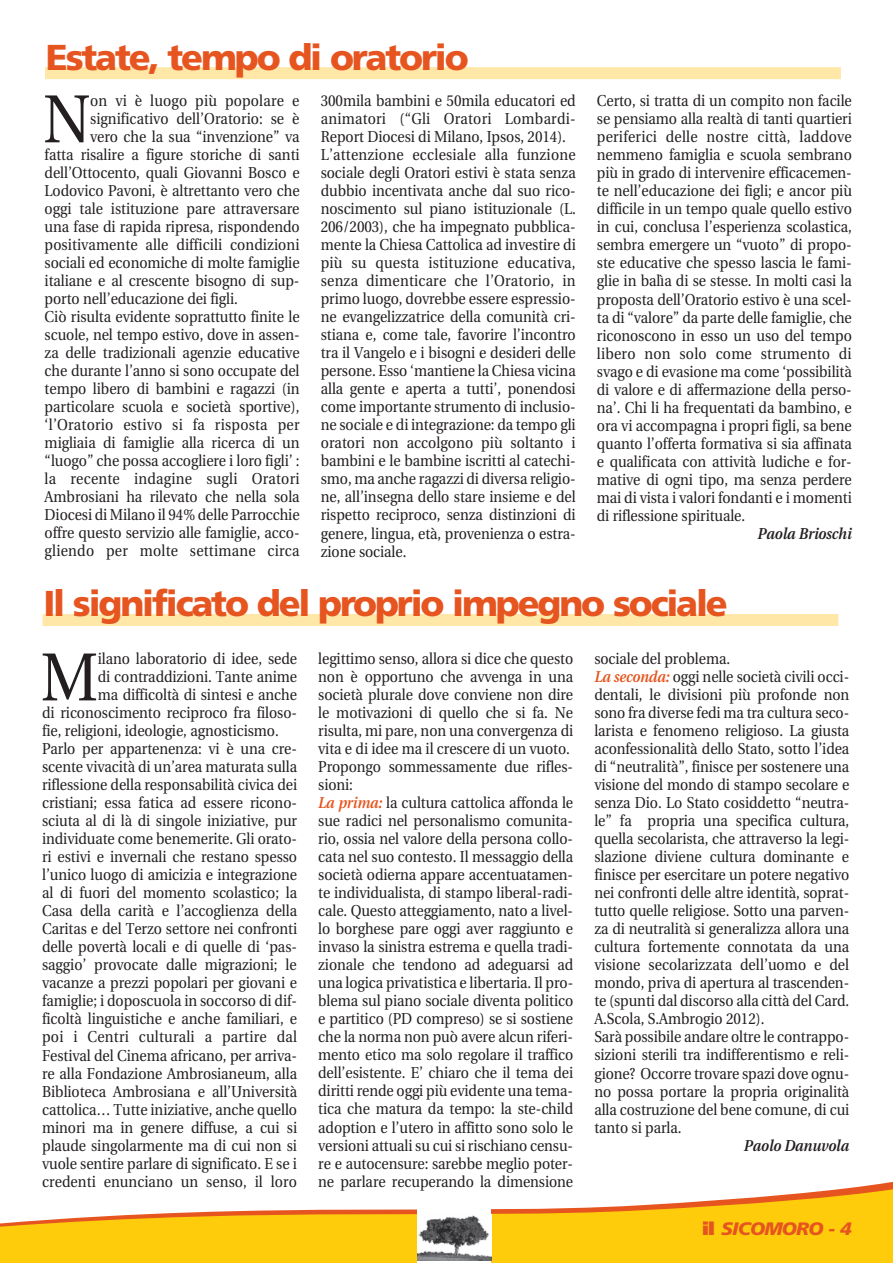
<style>
.page{position:relative;width:893px;height:1263px;background:#fff}
.page>*{position:absolute;margin:0;border:0;box-sizing:border-box;transform-origin:0 0}
.t1{font:67.8px "Utopia";color:#231f20;scale:.9 1}
.t2{font:900 36px "Frutiger";letter-spacing:-.06em;color:#e6551f}
.t3{font:italic 900 18px "Frutiger";letter-spacing:-.035em;color:#e6551f;scale:1.07 1}
.t4{font:15.75px/18px "Utopia";letter-spacing:-.005em;color:#231f20;scale:.9 1}
.t5{font:15.75px "Utopia";letter-spacing:.015em;color:#231f20;scale:.9 1}
.t6{font:italic 600 15.75px "Utopia";letter-spacing:-.005em;color:#231f20;scale:.9 1}
.s1{font-weight:600;font-style:italic;color:#e6551f}
.s2{font-style:normal}
</style>
<div class="page">
<svg style="left:0;top:1189px;width:893px;height:74px;fill:#fecc0a"></svg>
<div style="left:417px;top:1206px;width:74px;height:57px;background:#fff"></div>
<img style="left:417px;top:1215px;width:74px;height:46px">
<div style="left:45px;top:67px;width:796px;height:12px;background:#ffe7a8"></div>
<div style="left:43px;top:614px;width:795px;height:12px;background:#ffe7a8"></div>
<h2 class="t2" style="left:46px;top:43px;width:424px">Estate, tempo di oratorio</h2>
<h1 class="t1" style="left:43px;top:92px;width:54px">N</h1>
<p class="t4" style="left:90px;top:93px;width:234px">on vi è luogo più popolare e</p>
<p class="t4" style="left:90px;top:111px;width:234px">significativo dell’Oratorio: se è</p>
<p class="t4" style="left:90px;top:129px;width:234px">vero che la sua “invenzione” va</p>
<p class="t4" style="left:45px;top:147px;width:285px">fatta risalire a figure storiche di santi</p>
<p class="t4" style="left:45px;top:165px;width:285px">dell’Ottocento, quali Giovanni Bosco e</p>
<p class="t4" style="left:45px;top:183px;width:285px">Lodovico Pavoni, è altrettanto vero che</p>
<p class="t4" style="left:45px;top:201px;width:285px">oggi tale istituzione pare attraversare</p>
<p class="t4" style="left:45px;top:219px;width:285px">una fase di rapida ripresa, rispondendo</p>
<p class="t4" style="left:45px;top:237px;width:285px">positivamente alle difficili condizioni</p>
<p class="t4" style="left:45px;top:255px;width:285px">sociali ed economiche di molte famiglie</p>
<p class="t4" style="left:45px;top:273px;width:285px">italiane e al crescente bisogno di sup-</p>
<p class="t4" style="left:45px;top:291px;width:216px">porto nell’educazione dei figli.</p>
<p class="t4" style="left:45px;top:309px;width:285px">Ciò risulta evidente soprattutto finite le</p>
<p class="t4" style="left:45px;top:327px;width:285px">scuole, nel tempo estivo, dove in assen-</p>
<p class="t4" style="left:45px;top:345px;width:285px">za delle tradizionali agenzie educative</p>
<p class="t4" style="left:45px;top:363px;width:285px">che durante l’anno si sono occupate del</p>
<p class="t4" style="left:45px;top:381px;width:285px">tempo libero di bambini e ragazzi (in</p>
<p class="t4" style="left:45px;top:399px;width:285px">particolare scuola e società sportive),</p>
<p class="t5" style="left:45px;top:419px;width:285px">‘l’Oratorio estivo si fa risposta per</p>
<p class="t4" style="left:45px;top:435px;width:285px">migliaia di famiglie alla ricerca di un</p>
<p class="t4" style="left:45px;top:453px;width:285px">“luogo” che possa accogliere i loro figli’ :</p>
<p class="t5" style="left:45px;top:473px;width:285px">la recente indagine sugli Oratori</p>
<p class="t4" style="left:45px;top:489px;width:285px">Ambrosiani ha rilevato che nella sola</p>
<p class="t4" style="left:45px;top:507px;width:285px">Diocesi di Milano il 94% delle Parrocchie</p>
<p class="t4" style="left:45px;top:525px;width:285px">offre questo servizio alle famiglie, acco-</p>
<p class="t5" style="left:45px;top:545px;width:285px">gliendo per molte settimane circa</p>
<p class="t4" style="left:321px;top:93px;width:285px">300mila bambini e 50mila educatori ed animatori (“Gli Oratori Lombardi-Report Diocesi di Milano, Ipsos, 2014).<br>L’attenzione ecclesiale alla funzione sociale degli Oratori estivi è stata senza dubbio incentivata anche dal suo rico&shy;noscimento sul piano istituzionale (L.<br>206/2003), che ha impegnato pubblica&shy;mente la Chiesa Cattolica ad investire di più su questa istituzione educativa, senza dimenticare che l’Oratorio, in primo luogo, dovrebbe essere espressio&shy;ne evangelizzatrice della comunità cri&shy;stiana e, come tale, favorire l’incontro tra il Vangelo e i bisogni e desideri delle persone. Esso ‘mantiene la Chiesa vicina alla gente e aperta a tutti’, ponendosi come importante strumento di inclusio&shy;ne sociale e di integrazione: da tempo gli oratori non accolgono più soltanto i bambini e le bambine iscritti al catechi&shy;smo, ma anche ragazzi di diversa religio&shy;ne, all’insegna dello stare insieme e del rispetto reciproco, senza distinzioni di genere, lingua, età, provenienza o estra&shy;zione sociale.</p>
<p class="t4" style="left:597px;top:93px;width:285px;text-align:justify">Certo, si tratta di un compito non facile se pensiamo alla realtà di tanti quartieri periferici delle nostre città, laddove nemmeno famiglia e scuola sembrano più in grado di intervenire efficacemen&shy;te nell’educazione dei figli; e ancor più difficile in un tempo quale quello estivo in cui, conclusa l’esperienza scolastica, sembra emergere un “vuoto” di propo&shy;ste educative che spesso lascia le fami&shy;glie in balìa di se stesse. In molti casi la proposta dell’Oratorio estivo è una scel&shy;ta di “valore” da parte delle famiglie, che riconoscono in esso un uso del tempo libero non solo come strumento di svago e di evasione ma come ‘possibilità di valore e di affermazione della perso&shy;na’. Chi li ha frequentati da bambino, e ora vi accompagna i propri figli, sa bene quanto l’offerta formativa si sia affinata e qualificata con attività ludiche e for&shy;mative di ogni tipo, ma senza perdere mai di vista i valori fondanti e i momenti di riflessione spirituale.</p>
<p class="t6" style="left:757px;top:527px;width:106px">Paola Brioschi</p>
<h2 class="t2" style="left:43px;top:589px;width:686px">Il significato del proprio impegno sociale</h2>
<h1 class="t1" style="left:41px;top:650px;width:65px">M</h1>
<p class="t4" style="left:98px;top:651px;width:223px">ilano laboratorio di idee, sede</p>
<p class="t4" style="left:98px;top:669px;width:223px">di contraddizioni. Tante anime</p>
<p class="t4" style="left:98px;top:687px;width:223px">ma difficoltà di sintesi e anche</p>
<p class="t4" style="left:42px;top:705px;width:285px">di riconoscimento reciproco fra filoso-</p>
<p class="t4" style="left:42px;top:723px;width:264px">fie, religioni, ideologie, agnosticismo.</p>
<p class="t4" style="left:42px;top:741px;width:285px">Parlo per appartenenza: vi è una cre-</p>
<p class="t4" style="left:42px;top:759px;width:285px">scente vivacità di un’area maturata sulla</p>
<p class="t4" style="left:42px;top:777px;width:285px">riflessione della responsabilità civica dei</p>
<p class="t4" style="left:42px;top:795px;width:285px">cristiani; essa fatica ad essere ricono-</p>
<p class="t4" style="left:42px;top:813px;width:285px">sciuta al di là di singole iniziative, pur</p>
<p class="t4" style="left:42px;top:831px;width:285px">individuate come benemerite. Gli orato-</p>
<p class="t4" style="left:42px;top:849px;width:285px">ri estivi e invernali che restano spesso</p>
<p class="t4" style="left:42px;top:867px;width:285px">l’unico luogo di amicizia e integrazione</p>
<p class="t4" style="left:42px;top:885px;width:285px">al di fuori del momento scolastico; la</p>
<p class="t4" style="left:42px;top:903px;width:285px">Casa della carità e l’accoglienza della</p>
<p class="t4" style="left:42px;top:921px;width:285px">Caritas e del Terzo settore nei confronti</p>
<p class="t4" style="left:42px;top:939px;width:285px">delle povertà locali e di quelle di ‘pas-</p>
<p class="t4" style="left:42px;top:957px;width:284px">saggio’ provocate dalle migrazioni; le</p>
<p class="t4" style="left:42px;top:975px;width:285px">vacanze a prezzi popolari per giovani e</p>
<p class="t4" style="left:42px;top:993px;width:285px">famiglie; i doposcuola in soccorso di dif-</p>
<p class="t4" style="left:42px;top:1011px;width:285px">ficoltà linguistiche e anche familiari, e</p>
<p class="t5" style="left:42px;top:1031px;width:285px">poi i Centri culturali a partire dal</p>
<p class="t4" style="left:42px;top:1047px;width:285px">Festival del Cinema africano, per arriva-</p>
<p class="t4" style="left:42px;top:1065px;width:285px">re alla Fondazione Ambrosianeum, alla</p>
<p class="t4" style="left:42px;top:1083px;width:285px">Biblioteca Ambrosiana e all’Università</p>
<p class="t4" style="left:42px;top:1101px;width:285px">cattolica… Tutte iniziative, anche quello</p>
<p class="t4" style="left:42px;top:1119px;width:285px">minori ma in genere diffuse, a cui si</p>
<p class="t4" style="left:42px;top:1137px;width:285px">plaude singolarmente ma di cui non si</p>
<p class="t4" style="left:42px;top:1155px;width:285px">vuole sentire parlare di significato. E se i</p>
<p class="t4" style="left:42px;top:1173px;width:284px">credenti enunciano un senso, il loro</p>
<p class="t4" style="left:318px;top:651px;width:285px">legittimo senso, allora si dice che questo non è opportuno che avvenga in una società plurale dove conviene non dire le motivazioni di quello che si fa. Ne risulta, mi pare, non una convergenza di vita e di idee ma il crescere di un vuoto.<br>Propongo sommessamente due rifles&shy;sioni:<br><span class="s1">La prima:</span> la cultura cattolica affonda le sue radici nel personalismo comunita&shy;rio, ossia nel valore della persona collo&shy;cata nel suo contesto. Il messaggio della società odierna appare accentuatamen&shy;te individualista, di stampo liberal-radi&shy;cale. Questo atteggiamento, nato a livel&shy;lo borghese pare oggi aver raggiunto e invaso la sinistra estrema e quella tradi&shy;zionale che tendono ad adeguarsi ad una logica privatistica e libertaria. Il pro&shy;blema sul piano sociale diventa politico e partitico (PD compreso) se si sostiene che la norma non può avere alcun riferi&shy;mento etico ma solo regolare il traffico dell’esistente. E’ chiaro che il tema dei diritti rende oggi più evidente una tema&shy;tica che matura da tempo: la ste-child adoption e l’utero in affitto sono solo le versioni attuali su cui si rischiano censu&shy;re e autocensure: sarebbe meglio poter&shy;ne parlare recuperando la dimensione</p>
<p class="t4" style="left:594px;top:651px;width:285px">sociale del problema.<br><span class="s1">La seconda:</span> oggi nelle società civili occi&shy;dentali, le divisioni più profonde non sono fra diverse fedi ma tra cultura seco&shy;larista e fenomeno religioso. La giusta aconfessionalità dello Stato, sotto l’idea di “neutralità”, finisce per sostenere una visione del mondo di stampo secolare e senza Dio. Lo Stato cosiddetto “neutra&shy;le” fa propria una specifica cultura, quella secolarista, che attraverso la legi&shy;slazione diviene cultura dominante e finisce per esercitare un potere negativo nei confronti delle altre identità, soprat&shy;tutto quelle religiose. Sotto una parven&shy;za di neutralità si generalizza allora una cultura fortemente connotata da una visione secolarizzata dell’uomo e del mondo, priva di apertura al trascenden&shy;te (spunti dal discorso alla città del Card.<br>A.Scola, S.Ambrogio 2012).<br>Sarà possibile andare oltre le contrappo&shy;sizioni sterili tra indifferentismo e reli&shy;gione? Occorre trovare spazi dove ognu&shy;no possa portare la propria originalità alla costruzione del bene comune, di cui tanto si parla.</p>
<p class="t6" style="left:744px;top:1139px;width:119px">Paolo Danuvola</p>
<p class="t3" style="left:702px;top:1221px;width:141px"><span class="s2">il</span> SICOMORO - 4</p>
</div>
